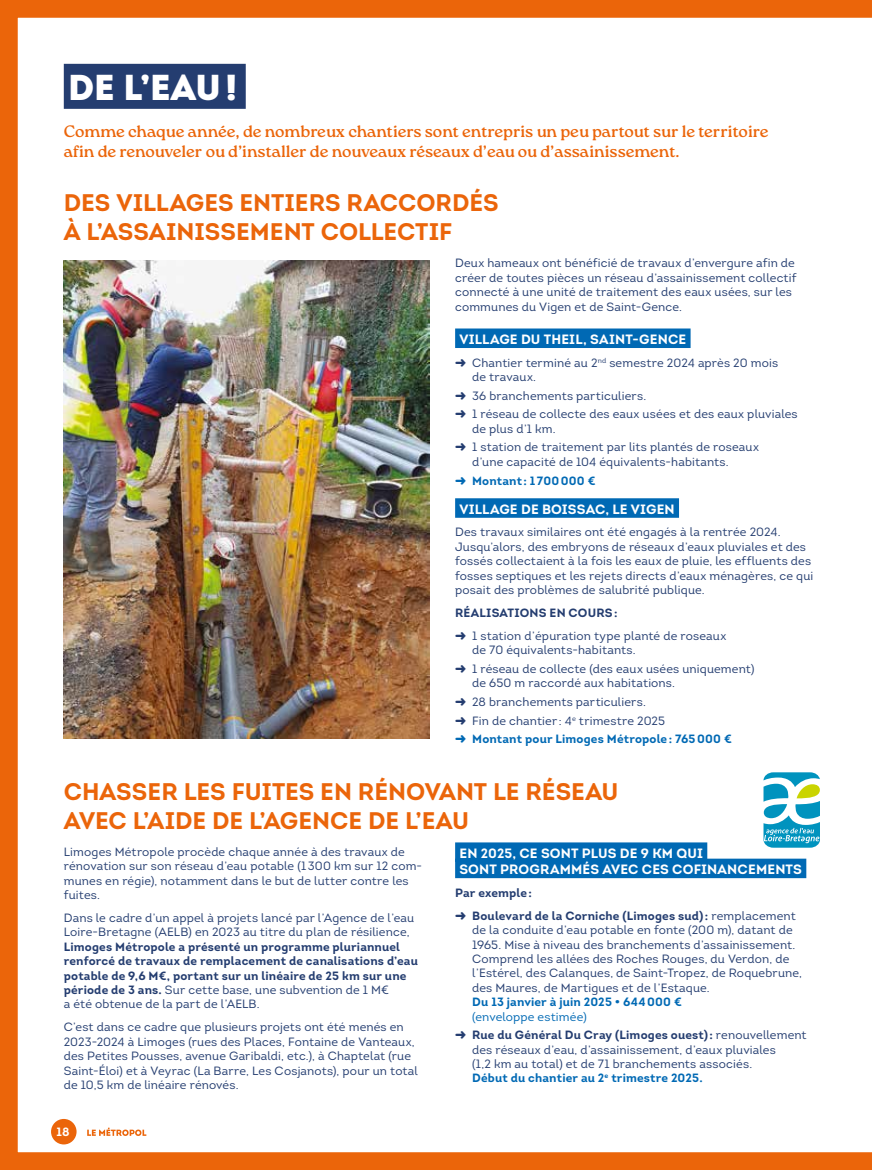
<style>
.page{position:relative;width:872px;height:1170px;background:#fff}
.page>*{position:absolute;margin:0;border:0;box-sizing:border-box;transform-origin:0 0}
.t1{font:36px "Intro Black Caps";color:#fff}
.t2{font:24px/28.8px "Intro Bold Caps";color:#eb650a}
.t3{font:16.5px/19.8px "Roca";color:#eb650a}
.t4{font:13.5px/16.2px "Intro Bold Caps";letter-spacing:.01em;color:#fff}
.t5{font:12px/14.4px "Intro";letter-spacing:.01em;color:#243d70}
.t6{font:700 12px/14.4px "Intro";letter-spacing:.015em;color:#243d70}
.t7{font:700 12px "Intro";letter-spacing:.015em;color:#0069b4}
.t8{font:12px "Intro Bold Caps";color:#fff}
.s1{color:#0069b4}
.s2{font-weight:700;color:#0069b4}
.s3{font-weight:700}
.s4{font-weight:400}
.s5{font-weight:400;color:#0069b4}
</style>
<div class="page">
<img style="left:0;top:0;width:872px;height:1169px">
<h1 class="t1" style="left:68px;top:64px;width:171px">DE L’EAU!</h1>
<h3 class="t3" style="left:64px;top:124px;width:706px">Comme chaque année, de nombreux chantiers sont entrepris un peu partout sur le territoire afin de renouveler ou d’installer de nouveaux réseaux d’eau ou d’assainissement.</h3>
<h2 class="t2" style="left:64px;top:188px;width:436px">DES VILLAGES ENTIERS RACCORDÉS<br>À L’ASSAINISSEMENT COLLECTIF</h2>
<p class="t5" style="left:455px;top:256px;width:343px">Deux hameaux ont bénéficié de travaux d’envergure afin de créer de toutes pièces un réseau d’assainissement collectif connecté à une unité de traitement des eaux usées, sur les communes du Vigen et de Saint-Gence.</p>
<p class="t4" style="left:459px;top:331px;width:228px">VILLAGE DU THEIL, SAINT-GENCE</p>
<p class="t5" style="left:472px;top:355px;width:307px;text-indent:-17px">➜ Chantier terminé au 2<sup>nd</sup> semestre 2024 après 20 mois de travaux.</p>
<p class="t5" style="left:455px;top:386px;width:344px;line-height:18.6px">➜ 36 branchements particuliers.<br>➜ 1 réseau de collecte des eaux usées et des eaux pluviales</p>
<p class="t5" style="left:455px;top:419px;width:305px;line-height:18.6px;text-indent:17px">de plus d’1 km.<br>➜ 1 station de traitement par lits plantés de roseaux</p>
<p class="t5" style="left:455px;top:452px;width:275px;line-height:18.6px;text-indent:17px">d’une capacité de 104 équivalents-habitants. <span class="s1">➜</span> <span class="s2">Montant: 1700000 €</span></p>
<p class="t4" style="left:459px;top:500px;width:217px">VILLAGE DE BOISSAC, LE VIGEN</p>
<p class="t5" style="left:455px;top:525px;width:360px">Des travaux similaires ont été engagés à la rentrée 2024.<br>Jusqu’alors, des embryons de réseaux d’eaux pluviales et des fossés collectaient à la fois les eaux de pluie, les effluents des fosses septiques et les rejets directs d’eaux ménagères, ce qui posait des problèmes de salubrité publique.</p>
<p class="t5" style="left:455px;top:601px;width:272px;line-height:23px"><span class="s3">RÉALISATIONS EN COURS:<br></span>➜ 1 station d’épuration type planté de roseaux</p>
<p class="t5" style="left:455px;top:640px;width:301px;line-height:18.6px;text-indent:17px">de 70 équivalents-habitants.<br>➜ 1 réseau de collecte (des eaux usées uniquement)</p>
<p class="t5" style="left:455px;top:673px;width:278px;line-height:18.6px;text-indent:17px">de 650 m raccordé aux habitations.<br>➜ 28 branchements particuliers.<br>➜ Fin de chantier : 4<sup>e</sup> trimestre 2025<br><span class="s1">➜</span> <span class="s2">Montant pour Limoges Métropole: 765000 €</span></p>
<h2 class="t2" style="left:64px;top:776px;width:556px">CHASSER LES FUITES EN RÉNOVANT LE RÉSEAU<br>AVEC L’AIDE DE L’AGENCE DE L’EAU</h2>
<p class="t5" style="left:64px;top:844px;width:360px">Limoges Métropole procède chaque année à des travaux de rénovation sur son réseau d’eau potable (1300 km sur 12 com&shy;munes en régie), notamment dans le but de lutter contre les fuites.</p>
<p class="t5" style="left:64px;top:910px;width:352px">Dans le cadre d’un appel à projets lancé par l’Agence de l’eau<br>Loire-Bretagne (AELB) en 2023 au titre du plan de résilience,</p>
<p class="t6" style="left:64px;top:939px;width:355px">Limoges Métropole a présenté un programme pluriannuel renforcé de travaux de remplacement de canalisations d’eau potable de 9,6 M€, portant sur un linéaire de 25 km sur une période de 3 ans. <span class="s4">Sur cette base, une subvention de 1 M€<br>a été obtenue de la part de l’AELB.</span></p>
<p class="t5" style="left:64px;top:1019px;width:355px">C’est dans ce cadre que plusieurs projets ont été menés en 2023-2024 à Limoges (rues des Places, Fontaine de Vanteaux, des Petites Pousses, avenue Garibaldi, etc.), à Chaptelat (rue Saint-Éloi) et à Veyrac (La Barre, Les Cosjanots), pour un total de 10,5 km de linéaire rénovés.</p>
<p class="t4" style="left:459px;top:844px;width:344px">EN 2025, CE SONT PLUS DE 9 KM QUI<br>SONT PROGRAMMÉS AVEC CES COFINANCEMENTS</p>
<p class="t6" style="left:455px;top:881px;width:342px;line-height:23px">Par exemple:<br>➜ Boulevard de la Corniche (Limoges sud): <span class="s4">remplacement</span></p>
<p class="t5" style="left:472px;top:922px;width:331px">de la conduite d’eau potable en fonte (200 m), datant de 1965. Mise à niveau des branchements d’assainissement.<br>Comprend les allées des Roches Rouges, du Verdon, de l’Estérel, des Calanques, de Saint-Tropez, de Roquebrune, des Maures, de Martigues et de l’Estaque.</p>
<p class="t7" style="left:472px;top:994px;width:211px">Du 13 janvier à juin 2025 • 644000 €</p>
<p class="t6" style="left:455px;top:1006px;width:353px;line-height:18.6px;text-indent:17px"><span class="s5">(enveloppe estimée)<br></span>➜ Rue du Général Du Cray (Limoges ouest): <span class="s4">renouvellement</span></p>
<p class="t5" style="left:472px;top:1042px;width:305px">des réseaux d’eau, d’assainissement, d’eaux pluviales (1,2 km au total) et de 71 branchements associés.<br><span class="s2">Début du chantier au 2</span><sup>e</sup> <span class="s2">trimestre 2025.</span></p>
<p class="t8" style="left:57px;top:1124px;width:14px">18</p>
</div>
